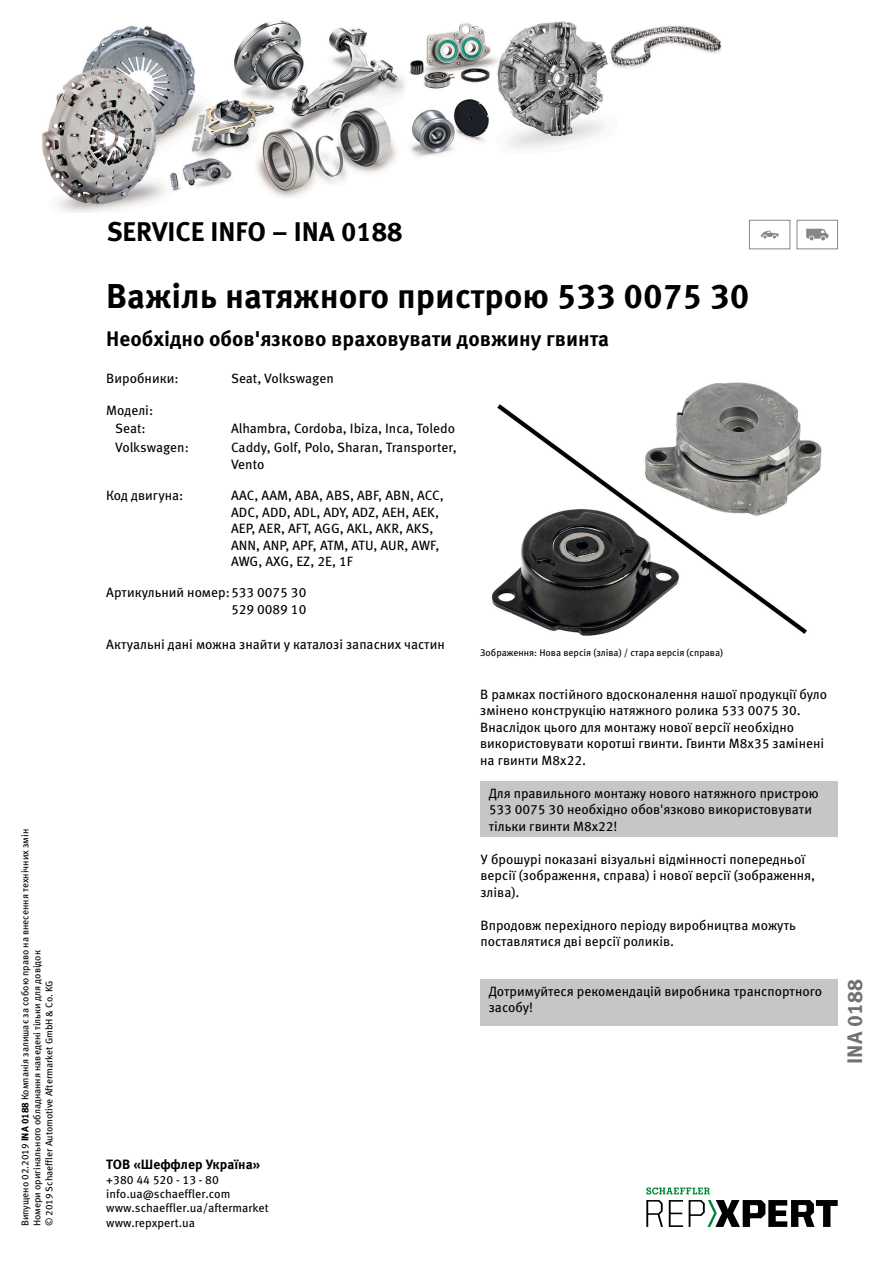
<style>
.page{position:relative;width:893px;height:1263px;background:#fff}
.page>*{position:absolute;margin:0;border:0;box-sizing:border-box;transform-origin:0 0}
.t1{font:700 34.5px "Meta Pro";color:#000}
.t2{font:700 27px "Meta Pro";color:#000}
.t3{font:700 21px "Meta Pro";color:#000}
.t4{font:700 21px "Meta Pro";color:#6f7172}
.t5{font:13.5px/16.5px "Meta Pro";color:#000}
.t6{font:700 13.5px "Meta Pro";color:#000}
.t7{font:12px/14.4px "Meta Pro";color:#000}
.t8{font:9.75px/12px "Meta Pro";color:#000}
.s1{font-weight:700}
</style>
<div class="page">
<div style="left:480px;top:979px;width:357px;height:47px;background:#c5c6c7"></div>
<div style="left:480px;top:781px;width:357px;height:56px;background:#c5c6c7"></div>
<img style="left:491px;top:382px;width:331px;height:254px">
<div style="left:749px;top:220px;width:41px;height:29px;border:1px solid #868789"></div>
<svg style="left:761px;top:231px;width:18px;height:7px"></svg>
<div style="left:797px;top:220px;width:41px;height:29px;border:1px solid #868789"></div>
<svg style="left:806px;top:229px;width:22px;height:11px"></svg>
<img style="left:42px;top:20px;width:679px;height:193px">
<svg style="left:646px;top:1200px;width:17px;height:27px"></svg>
<svg style="left:669px;top:1200px;width:14px;height:27px"></svg>
<svg style="left:689px;top:1200px;width:149px;height:27px"></svg>
<svg style="left:646px;top:1187px;width:64px;height:7px"></svg>
<p class="t8" style="left:19px;top:1226px;width:399px;rotate:-90deg">Випущено 02.2019 <span class="s1">INA 0188</span> Компанія залишає за собою право на внесення технічних змін<br>Номери оригінального обладнання наведені тільки для довідок<br>© 2019 Schaeffler Automotive Aftermarket GmbH &amp; Co. KG</p>
<h2 class="t2" style="left:107px;top:210px;width:297px">SERVICE INFO – INA 0188</h2>
<h1 class="t1" style="left:106px;top:269px;width:645px">Важіль натяжного пристрою 533 0075 30</h1>
<h3 class="t3" style="left:106px;top:323px;width:504px">Необхідно обов'язково враховувати довжину гвинта</h3>
<p class="t5" style="left:106px;top:369px;width:74px">Виробники:</p>
<p class="t5" style="left:231px;top:369px;width:104px">Seat, Volkswagen</p>
<p class="t5" style="left:106px;top:400px;width:48px;line-height:18.8px;text-align:center">Моделі:<br>Seat:</p>
<p class="t5" style="left:231px;top:420px;width:226px">Alhambra, Cordoba, Ibiza, Inca, Toledo</p>
<p class="t5" style="left:115px;top:438px;width:75px">Volkswagen:</p>
<p class="t5" style="left:231px;top:438px;width:227px">Caddy, Golf, Polo, Sharan, Transporter,<br>Vento</p>
<p class="t5" style="left:106px;top:486px;width:79px">Код двигуна:</p>
<p class="t5" style="left:231px;top:486px;width:214px">AAC, AAM, ABA, ABS, ABF, ABN, ACC,<br>ADC, ADD, ADL, ADY, ADZ, AEH, AEK,<br>AEP, AER, AFT, AGG, AKL, AKR, AKS,<br>ANN, ANP, APF, ATM, ATU, AUR, AWF,<br>AWG, AXG, EZ, 2E, 1F</p>
<p class="t5" style="left:106px;top:584px;width:202px;text-align:right">Артикульний номер:533 0075 30<br>529 0089 10</p>
<p class="t5" style="left:106px;top:635px;width:340px">Актуальні дані можна знайти у каталозі запасних частин</p>
<p class="t8" style="left:480px;top:645px;width:244px">Зображення: Нова версія (зліва) / стара версія (справа)</p>
<p class="t5" style="left:480px;top:685px;width:349px">В рамках постійного вдосконалення нашої продукції було змінено конструкцію натяжного ролика 533 0075 30.<br>Внаслідок цього для монтажу нової версії необхідно використовувати коротші гвинти. Гвинти M8x35 замінені на гвинти M8x22.</p>
<p class="t5" style="left:489px;top:784px;width:332px">Для правильного монтажу нового натяжного пристрою<br>533 0075 30 необхідно обов'язково використовувати тільки гвинти M8x22!</p>
<p class="t5" style="left:480px;top:850px;width:336px">У брошурі показані візуальні відмінності попередньої версії (зображення, справа) і нової версії (зображення, зліва).</p>
<p class="t5" style="left:480px;top:916px;width:317px">Впродовж перехідного періоду виробництва можуть поставлятися дві версії роликів.</p>
<p class="t5" style="left:489px;top:982px;width:335px">Дотримуйтеся рекомендацій виробника транспортного засобу!</p>
<h3 class="t4" style="left:838px;top:1064px;width:86px;rotate:-90deg">INA 0188</h3>
<p class="t6" style="left:106px;top:1154px;width:155px">ТОВ «Шеффлер Україна»</p>
<p class="t7" style="left:106px;top:1171px;width:164px">+380 44 520 - 13 - 80 info.ua@schaeffler.com www.schaeffler.ua/aftermarket www.repxpert.ua</p>
</div>
